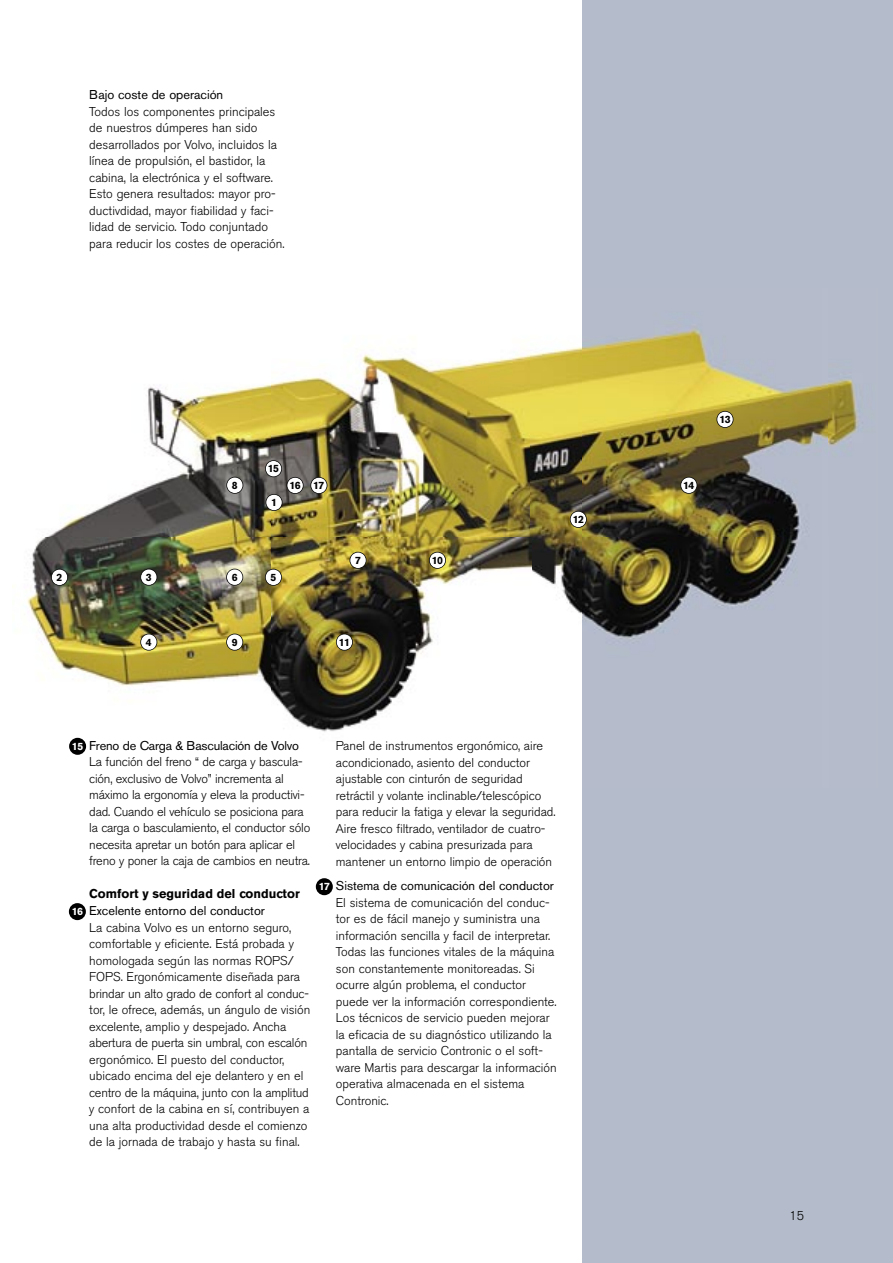
<style>
.page{position:relative;width:893px;height:1263px;background:#fff}
.page>*{position:absolute;margin:0;border:0;box-sizing:border-box;transform-origin:0 0}
.t1{font:300 12.75px/16.5px "Volvo Sans";color:#000}
.t2{font:12.75px "Volvo Sans";color:#000}
.t3{font:300 12.6px/16.5px "Volvo Sans";color:#000}
.t4{font:12.6px "Volvo Sans";color:#000}
.t5{font:700 12.6px "Volvo Sans";color:#000}
.t6{font:700 10.5px "Volvo Sans";letter-spacing:-.05em;color:#000}
.t7{font:700 10.5px "Volvo Sans";color:#fff}
</style>
<div class="page">
<div style="left:583px;top:0;width:310px;height:1263px;background:#b4bccb"></div>
<img style="left:13px;top:288px;width:846px;height:499px">
<svg style="left:350px;top:552px;width:17px;height:17px"></svg>
<svg style="left:226px;top:569px;width:17px;height:17px"></svg>
<svg style="left:140px;top:634px;width:17px;height:17px"></svg>
<svg style="left:226px;top:477px;width:17px;height:17px"></svg>
<svg style="left:265px;top:569px;width:17px;height:17px"></svg>
<svg style="left:226px;top:634px;width:17px;height:17px"></svg>
<svg style="left:429px;top:552px;width:17px;height:17px"></svg>
<svg style="left:336px;top:634px;width:17px;height:17px"></svg>
<svg style="left:570px;top:511px;width:17px;height:17px"></svg>
<svg style="left:716px;top:411px;width:17px;height:17px"></svg>
<svg style="left:680px;top:477px;width:17px;height:17px"></svg>
<svg style="left:265px;top:460px;width:39px;height:51px"></svg>
<svg style="left:140px;top:569px;width:17px;height:17px"></svg>
<svg style="left:51px;top:569px;width:17px;height:17px"></svg>
<svg style="left:310px;top:477px;width:17px;height:17px"></svg>
<div style="left:69px;top:738px;width:17px;height:17px;background:#000;border-radius:50%"></div>
<div style="left:69px;top:903px;width:17px;height:17px;background:#000;border-radius:50%"></div>
<div style="left:316px;top:878px;width:17px;height:17px;background:#000;border-radius:50%"></div>
<p class="t2" style="left:89px;top:87px;width:135px">Bajo coste de operación</p>
<p class="t1" style="left:89px;top:103px;width:197px">Todos los componentes principales de nuestros dúmperes han sido desarrollados por Volvo, incluidos la línea de propulsión, el bastidor, la cabina, la electrónica y el software.<br>Esto genera resultados: mayor pro&shy;ductivdidad, mayor fiabilidad y faci&shy;lidad de servicio. Todo conjuntado para reducir los costes de operación.</p>
<p class="t6" style="left:57px;top:571px;width:7px">2</p>
<p class="t6" style="left:146px;top:571px;width:7px">3</p>
<p class="t6" style="left:146px;top:636px;width:7px">4</p>
<p class="t6" style="left:232px;top:479px;width:7px">8</p>
<p class="t6" style="left:268px;top:462px;width:13px">15</p>
<p class="t6" style="left:271px;top:496px;width:7px">1</p>
<p class="t6" style="left:289px;top:479px;width:13px">16</p>
<p class="t6" style="left:313px;top:479px;width:13px">17</p>
<p class="t6" style="left:355px;top:554px;width:7px">7</p>
<p class="t6" style="left:432px;top:554px;width:13px">10</p>
<p class="t6" style="left:232px;top:571px;width:7px">6</p>
<p class="t6" style="left:270px;top:571px;width:7px">5</p>
<p class="t6" style="left:232px;top:636px;width:7px">9</p>
<p class="t6" style="left:339px;top:636px;width:13px">11</p>
<p class="t6" style="left:573px;top:513px;width:13px">12</p>
<p class="t4" style="left:89px;top:738px;width:211px">Freno de Carga &amp; Basculación de Volvo</p>
<p class="t3" style="left:89px;top:754px;width:222px">La función del freno “ de carga y bascula&shy;ción, exclusivo de Volvo” incrementa al máximo la ergonomía y eleva la productivi&shy;dad. Cuando el vehículo se posiciona para la carga o basculamiento, el conductor sólo necesita apretar un botón para aplicar el freno y poner la caja de cambios en neutra.</p>
<p class="t5" style="left:89px;top:887px;width:212px">Comfort y seguridad del conductor</p>
<p class="t4" style="left:89px;top:903px;width:177px">Excelente entorno del conductor</p>
<p class="t3" style="left:89px;top:919px;width:223px">La cabina Volvo es un entorno seguro, comfortable y eficiente. Está probada y homologada según las normas ROPS/ FOPS. Ergonómicamente diseñada para brindar un alto grado de confort al conduc&shy;tor, le ofrece, además, un ángulo de visión excelente, amplio y despejado. Ancha abertura de puerta sin umbral, con escalón ergonómico. El puesto del conductor, ubicado encima del eje delantero y en el centro de la máquina, junto con la amplitud y confort de la cabina en sí, contribuyen a una alta productividad desde el comienzo de la jornada de trabajo y hasta su final.</p>
<p class="t7" style="left:72px;top:740px;width:13px">15</p>
<p class="t7" style="left:72px;top:905px;width:13px">16</p>
<p class="t3" style="left:336px;top:738px;width:221px">Panel de instrumentos ergonómico, aire acondicionado, asiento del conductor ajustable con cinturón de seguridad retráctil y volante inclinable/telescópico para reducir la fatiga y elevar la seguridad.<br>Aire fresco filtrado, ventilador de cuatro&shy;velocidades y cabina presurizada para mantener un entorno limpio de operación</p>
<p class="t4" style="left:336px;top:878px;width:219px">Sistema de comunicación del conductor</p>
<p class="t3" style="left:336px;top:894px;width:222px">El sistema de comunicación del conduc&shy;tor es de fácil manejo y suministra una información sencilla y facil de interpretar.<br>Todas las funciones vitales de la máquina son constantemente monitoreadas. Si ocurre algún problema, el conductor puede ver la información correspondiente.<br>Los técnicos de servicio pueden mejorar la eficacia de su diagnóstico utilizando la pantalla de servicio Contronic o el soft&shy;ware Martis para descargar la información operativa almacenada en el sistema Contronic.</p>
<p class="t7" style="left:319px;top:880px;width:13px">17</p>
<p class="t6" style="left:683px;top:479px;width:13px">14</p>
<p class="t6" style="left:719px;top:413px;width:13px">13</p>
<p class="t1" style="left:789px;top:1207px;width:16px">15</p>
</div>
